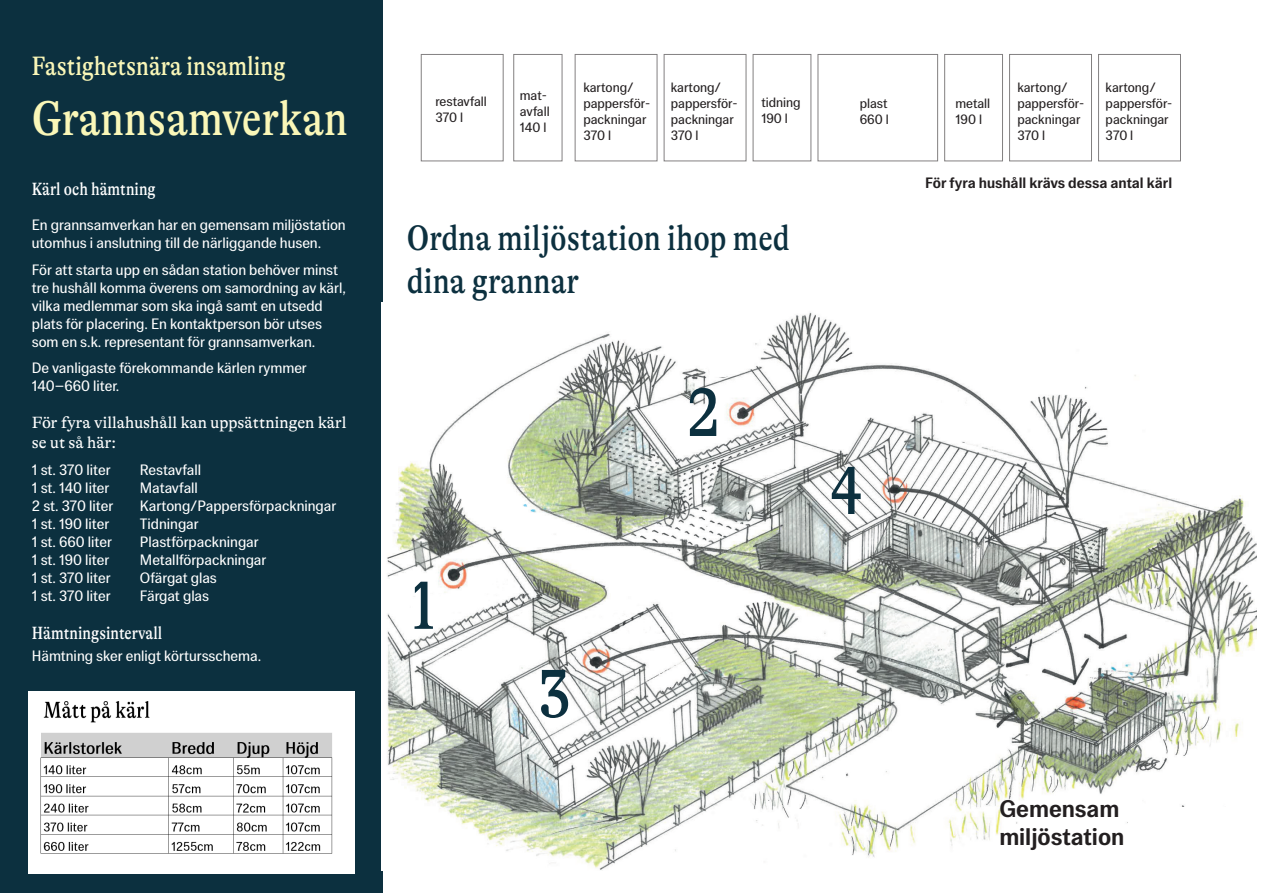
<style>
.page{position:relative;width:1263px;height:893px;background:#fff}
.page>*{position:absolute;margin:0;border:0;box-sizing:border-box;transform-origin:0 0}
.t1{font:condensed 69.3px "GT Alpina";color:#0c303f}
.t2{font:condensed 49.5px "GT Alpina";color:#faf7b8}
.t3{font:condensed 36px/43.2px "GT Alpina";color:#0c303f}
.t4{font:condensed 27px "GT Alpina";color:#faf7b8}
.t5{font:500 24px "MNKY Jane";color:#231f20}
.t6{font:condensed 18px "GT Alpina";color:#fff}
.t7{font:16.5px/19.8px "GT Alpina";color:#fff}
.t8{font:15px/18px "MNKY Jane";color:#fff}
.t9{font:500 15px "MNKY Jane";color:#231f20}
.t10{font:13.5px/16.2px "MNKY Jane";color:#231f20}
</style>
<div class="page">
<div style="left:0;top:0;width:383px;height:893px;background:#0c303f"></div>
<img style="left:381px;top:303px;width:875px;height:567px">
<img style="left:29px;top:692px;width:325px;height:181px">
<p class="t4" style="left:32px;top:51px;width:255px">Fastighetsnära insamling</p>
<p class="t2" style="left:32px;top:90px;width:317px">Grannsamverkan</p>
<p class="t6" style="left:32px;top:179px;width:125px">Kärl och hämtning</p>
<p class="t8" style="left:32px;top:216px;width:315px">En grannsamverkan har en gemensam miljöstation utomhus i anslutning till de närliggande husen.</p>
<p class="t8" style="left:32px;top:261px;width:315px">För att starta upp en sådan station behöver minst tre hushåll komma överens om samordning av kärl, vilka medlemmar som ska ingå samt en utsedd plats för placering. En kontaktperson bör utses som en s.k. representant för grannsamverkan.</p>
<p class="t8" style="left:32px;top:359px;width:276px">De vanligaste förekommande kärlen rymmer<br>140–660 liter.</p>
<p class="t7" style="left:32px;top:413px;width:316px">För fyra villahushåll kan uppsättningen kärl se ut så här:</p>
<p class="t8" style="left:32px;top:460px;width:80px">1 st. 370 liter</p>
<p class="t8" style="left:140px;top:460px;width:63px">Restavfall</p>
<p class="t8" style="left:32px;top:478px;width:79px">1 st. 140 liter</p>
<p class="t8" style="left:140px;top:478px;width:60px">Matavfall</p>
<p class="t8" style="left:32px;top:496px;width:83px">2 st. 370 liter</p>
<p class="t8" style="left:140px;top:496px;width:198px">Kartong/Pappersförpackningar</p>
<p class="t8" style="left:32px;top:514px;width:79px">1 st. 190 liter</p>
<p class="t8" style="left:140px;top:514px;width:60px">Tidningar</p>
<p class="t8" style="left:32px;top:532px;width:82px">1 st. 660 liter</p>
<p class="t8" style="left:140px;top:532px;width:120px">Plastförpackningar</p>
<p class="t8" style="left:32px;top:550px;width:79px">1 st. 190 liter</p>
<p class="t8" style="left:140px;top:550px;width:128px">Metallförpackningar</p>
<p class="t8" style="left:32px;top:568px;width:80px">1 st. 370 liter</p>
<p class="t8" style="left:140px;top:568px;width:78px">Ofärgat glas</p>
<p class="t8" style="left:32px;top:586px;width:80px">1 st. 370 liter</p>
<p class="t8" style="left:140px;top:586px;width:71px">Färgat glas</p>
<p class="t6" style="left:32px;top:623px;width:132px">Hämtningsintervall</p>
<p class="t8" style="left:32px;top:647px;width:231px">Hämtning sker enligt körtursschema.</p>
<p class="t10" style="left:583px;top:79px;width:68px">kartong/ pappersför&shy;packningar<br>370 l</p>
<p class="t10" style="left:1017px;top:79px;width:68px">kartong/ pappersför&shy;packningar<br>370 l</p>
<p class="t10" style="left:1106px;top:79px;width:68px">kartong/ pappersför&shy;packningar<br>370 l</p>
<p class="t10" style="left:671px;top:79px;width:68px">kartong/ pappersför&shy;packningar<br>370 l</p>
<p class="t10" style="left:520px;top:87px;width:31px">mat&shy;avfall<br>140 l</p>
<p class="t10" style="left:761px;top:94px;width:41px">tidning<br>190 l</p>
<p class="t10" style="left:955px;top:95px;width:36px">metall<br>190 l</p>
<p class="t10" style="left:435px;top:93px;width:53px">restavfall<br>370 l</p>
<p class="t10" style="left:860px;top:95px;width:30px">plast<br>660 l</p>
<p class="t3" style="left:407px;top:217px;width:384px">Ordna miljöstation ihop med dina grannar</p>
<p class="t1" style="left:410px;top:567px;width:28px">1</p>
<p class="t1" style="left:538px;top:655px;width:34px">3</p>
<p class="t1" style="left:687px;top:374px;width:35px">2</p>
<p class="t1" style="left:831px;top:452px;width:33px">4</p>
<p class="t9" style="left:925px;top:174px;width:248px">För fyra hushåll krävs dessa antal kärl</p>
<p class="t5" style="left:999px;top:794px;width:121px">Gemensam</p>
<p class="t5" style="left:999px;top:823px;width:126px">miljöstation</p>
</div>
